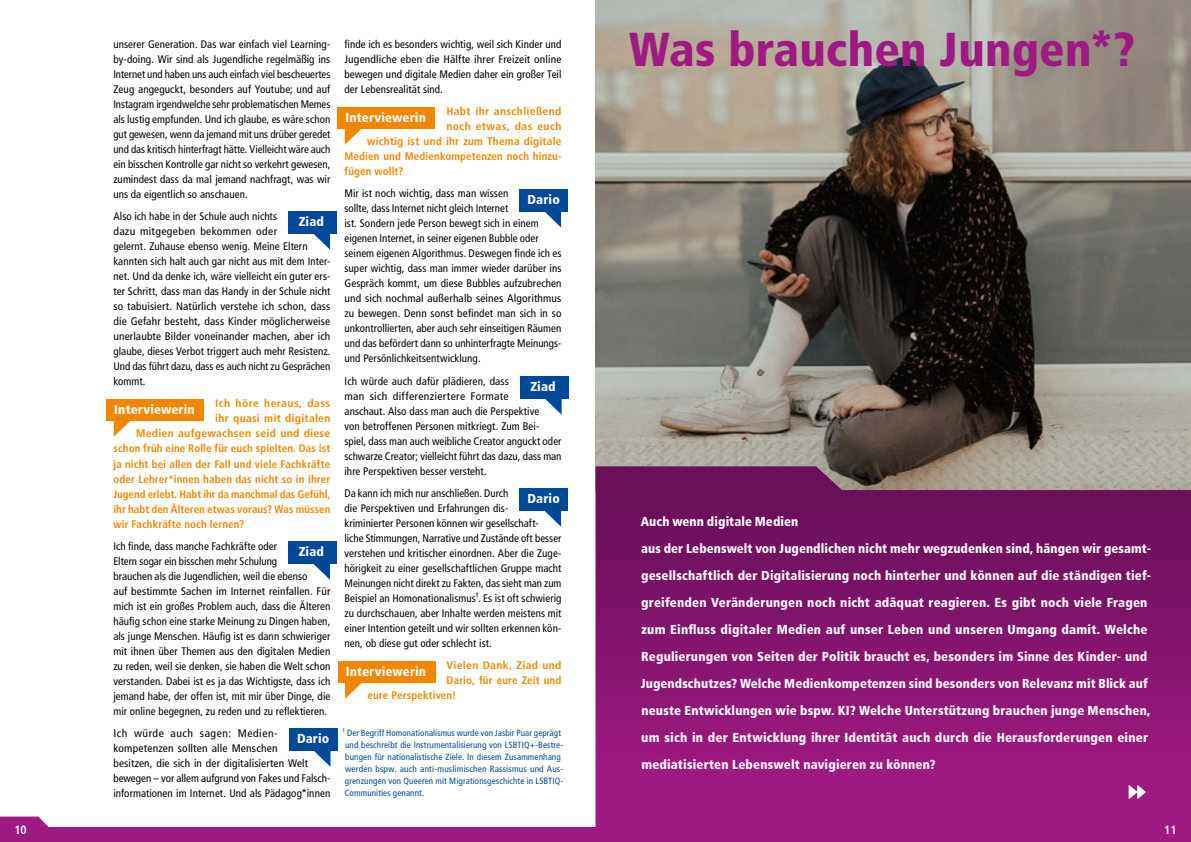
<style>
.page{position:relative;width:1191px;height:842px;background:#fff}
.page>*{position:absolute;margin:0;border:0;box-sizing:border-box;transform-origin:0 0}
.t1{font:900 condensed 47.6px "Frutiger LT Pro";letter-spacing:.005em;color:#9e1981}
.t2{font:900 condensed 13px/27px "Frutiger LT Pro";letter-spacing:.01em;color:#fff}
.t3{font:700 condensed 12px "Frutiger LT Pro";color:#fff}
.t4{font:condensed 11px/15px "Frutiger LT Pro";letter-spacing:.005em;color:#000}
.t5{font:700 condensed 11px "Frutiger LT Pro";letter-spacing:.015em;color:#f18700}
.t6{font:condensed 11px/15px "Frutiger LT Pro";letter-spacing:.005em;color:#000;scale:1.06 1}
.t7{font:700 condensed 11px "Frutiger LT Pro";letter-spacing:.015em;color:#f18700;scale:1.06 1}
.t8{font:700 condensed 11px "Frutiger LT Pro";letter-spacing:.015em;color:#f18700;scale:1.05 1}
.t9{font:700 condensed 11px "Frutiger LT Pro";letter-spacing:.035em;color:#f18700;scale:1.06 1}
.t10{font:condensed 9px/12px "Frutiger LT Pro";letter-spacing:.015em;color:#00489a}
</style>
<div class="page">
<img style="left:595px;top:0;width:596px;height:466px">
<div style="left:288px;top:211px;width:49px;height:23px;background:#00489a"></div>
<svg style="left:314px;top:234px;width:16px;height:16px"></svg>
<div style="left:288px;top:541px;width:49px;height:23px;background:#00489a"></div>
<svg style="left:313px;top:564px;width:17px;height:16px"></svg>
<div style="left:520px;top:376px;width:48px;height:23px;background:#00489a"></div>
<svg style="left:545px;top:399px;width:16px;height:15px"></svg>
<div style="left:106px;top:399px;width:98px;height:22px;background:#f18700"></div>
<svg style="left:114px;top:421px;width:16px;height:16px"></svg>
<div style="left:338px;top:661px;width:97px;height:21px;background:#f18700"></div>
<svg style="left:345px;top:682px;width:22px;height:17px"></svg>
<div style="left:337px;top:107px;width:98px;height:22px;background:#f18700"></div>
<svg style="left:345px;top:129px;width:16px;height:16px"></svg>
<div style="left:519px;top:189px;width:49px;height:23px;background:#00489a"></div>
<svg style="left:545px;top:212px;width:16px;height:15px"></svg>
<div style="left:519px;top:488px;width:49px;height:23px;background:#00489a"></div>
<svg style="left:545px;top:511px;width:16px;height:16px"></svg>
<div style="left:289px;top:728px;width:48px;height:23px;background:#00489a"></div>
<svg style="left:314px;top:751px;width:16px;height:16px"></svg>
<svg style="left:595px;top:466px;width:596px;height:361px;background:#861970"></svg>
<svg style="left:1128px;top:785px;width:17px;height:14px"></svg>
<div style="left:0;top:827px;width:1191px;height:15px;background:#9e1981"></div>
<svg style="left:1130px;top:817px;width:61px;height:10px"></svg>
<svg style="left:0;top:816px;width:49px;height:11px"></svg>
<p class="t4" style="left:113px;top:37px;width:218px;text-align:justify">unserer Generation. Das war einfach viel Learning&shy;by-doing. Wir sind als Jugendliche regelmäßig ins Internet und haben uns auch einfach viel bescheuertes Zeug angeguckt, besonders auf Youtube; und auf Instagram irgendwelche sehr problematischen Memes als lustig empfunden. Und ich glaube, es wäre schon gut gewesen, wenn da jemand mit uns drüber geredet und das kritisch hinterfragt hätte. Vielleicht wäre auch ein bisschen Kontrolle gar nicht so verkehrt gewesen, zumindest dass da mal jemand nachfragt, was wir uns da eigentlich so anschauen.</p>
<p class="t4" style="left:113px;top:209px;width:218px">Also ich habe in der Schule auch nichts<br>dazu mitgegeben bekommen oder<br>gelernt. Zuhause ebenso wenig. Meine Eltern kannten sich halt auch gar nicht aus mit dem Inter&shy;net. Und da denke ich, wäre vielleicht ein guter ers&shy;ter Schritt, dass man das Handy in der Schule nicht so tabuisiert. Natürlich verstehe ich schon, dass die Gefahr besteht, dass Kinder möglicherweise unerlaubte Bilder voneinander machen, aber ich glaube, dieses Verbot triggert auch mehr Resistenz.<br>Und das führt dazu, dass es auch nicht zu Gesprächen kommt.</p>
<p class="t9" style="left:215px;top:397px;width:110px">Ich höre heraus, dass</p>
<p class="t8" style="left:215px;top:412px;width:111px">ihr quasi mit digitalen</p>
<p class="t7" style="left:136px;top:427px;width:185px">Medien aufgewachsen seid und diese</p>
<p class="t5" style="left:113px;top:442px;width:218px">schon früh eine Rolle für euch spielten. Das ist</p>
<p class="t5" style="left:113px;top:457px;width:218px">ja nicht bei allen der Fall und viele Fachkräfte</p>
<p class="t5" style="left:113px;top:472px;width:218px">oder Lehrer*innen haben das nicht so in ihrer</p>
<p class="t5" style="left:113px;top:487px;width:218px">Jugend erlebt. Habt ihr da manchmal das Gefühl,</p>
<p class="t5" style="left:113px;top:502px;width:218px">ihr habt den Älteren etwas voraus? Was müssen</p>
<p class="t5" style="left:113px;top:517px;width:132px">wir Fachkräfte noch lernen?</p>
<p class="t4" style="left:113px;top:538px;width:218px">Ich finde, dass manche Fachkräfte oder<br>Eltern sogar ein bisschen mehr Schulung<br>brauchen als die Jugendlichen, weil die ebenso<br>auf bestimmte Sachen im Internet reinfallen. Für mich ist ein großes Problem auch, dass die Älteren häufig schon eine starke Meinung zu Dingen haben, als junge Menschen. Häufig ist es dann schwieriger mit ihnen über Themen aus den digitalen Medien zu reden, weil sie denken, sie haben die Welt schon verstanden. Dabei ist es ja das Wichtigste, dass ich jemand habe, der offen ist, mit mir über Dinge, die mir online begegnen, zu reden und zu reflektieren.</p>
<p class="t6" style="left:113px;top:726px;width:206px">Ich würde auch sagen: Medien&shy;kompetenzen sollten alle Menschen<br>besitzen, die sich in der digitalisierten Welt bewegen – vor allem aufgrund von Fakes und Falsch&shy;informationen im Internet. Und als Pädagog*innen</p>
<p class="t4" style="left:344px;top:37px;width:218px;text-align:justify">finde ich es besonders wichtig, weil sich Kinder und Jugendliche eben die Hälfte ihrer Freizeit online bewegen und digitale Medien daher ein großer Teil der Lebensrealität sind.</p>
<p class="t7" style="left:446px;top:105px;width:110px">Habt ihr anschließend</p>
<p class="t7" style="left:446px;top:120px;width:110px">noch etwas, das euch</p>
<p class="t5" style="left:367px;top:135px;width:196px">wichtig ist und ihr zum Thema digitale</p>
<p class="t5" style="left:344px;top:150px;width:218px">Medien und Medienkompetenzen noch hinzu-</p>
<p class="t5" style="left:344px;top:165px;width:60px">fügen wollt?</p>
<p class="t4" style="left:344px;top:186px;width:218px">Mir ist noch wichtig, dass man wissen<br>sollte, dass Internet nicht gleich Internet<br>ist. Sondern jede Person bewegt sich in einem eigenen Internet, in seiner eigenen Bubble oder seinem eigenen Algorithmus. Deswegen finde ich es super wichtig, dass man immer wieder darüber ins Gespräch kommt, um diese Bubbles aufzubrechen und sich nochmal außerhalb seines Algorithmus zu bewegen. Denn sonst befindet man sich in so unkontrollierten, aber auch sehr einseitigen Räumen und das befördert dann so unhinterfragte Meinungs&shy;und Persönlichkeitsentwicklung.</p>
<p class="t4" style="left:344px;top:373px;width:218px">Ich würde auch dafür plädieren, dass<br>man sich differenziertere Formate<br>anschaut. Also dass man auch die Perspektive<br>von betroffenen Personen mitkriegt. Zum Bei&shy;spiel, dass man auch weibliche Creator anguckt oder schwarze Creator; vielleicht führt das dazu, dass man ihre Perspektiven besser versteht.</p>
<p class="t4" style="left:344px;top:486px;width:218px">Da kann ich mich nur anschließen. Durch<br>die Perspektiven und Erfahrungen dis-<br>kriminierter Personen können wir gesellschaft-<br>liche Stimmungen, Narrative und Zustände oft besser verstehen und kritischer einordnen. Aber die Zuge&shy;hörigkeit zu einer gesellschaftlichen Gruppe macht Meinungen nicht direkt zu Fakten, das sieht man zum Beispiel an Homonationalismus¹. Es ist oft schwierig zu durchschauen, aber Inhalte werden meistens mit einer Intention geteilt und wir sollten erkennen kön&shy;nen, ob diese gut oder schlecht ist.</p>
<p class="t7" style="left:446px;top:659px;width:110px">Vielen Dank, Ziad und</p>
<p class="t5" style="left:446px;top:674px;width:116px">Dario, für eure Zeit und</p>
<p class="t5" style="left:367px;top:689px;width:90px">eure Perspektiven!</p>
<p class="t2" style="left:345px;top:104px;width:82px">Interviewerin</p>
<p class="t2" style="left:527px;top:186px;width:34px">Dario</p>
<p class="t2" style="left:299px;top:208px;width:27px">Ziad</p>
<p class="t2" style="left:530px;top:373px;width:27px">Ziad</p>
<p class="t2" style="left:114px;top:396px;width:82px">Interviewerin</p>
<p class="t2" style="left:527px;top:485px;width:34px">Dario</p>
<p class="t2" style="left:299px;top:538px;width:27px">Ziad</p>
<p class="t2" style="left:346px;top:658px;width:82px">Interviewerin</p>
<p class="t2" style="left:297px;top:725px;width:34px">Dario</p>
<p class="t10" style="left:343px;top:727px;width:222px">¹ Der Begriff Homonationalismus wurde von Jasbir Puar geprägt und beschreibt die Instrumentalisierung von LSBTIQ+-Bestre&shy;bungen für nationalistische Ziele. In diesem Zusammenhang werden bspw. auch anti-muslimischen Rassismus und Aus&shy;grenzungen von Queeren mit Migrationsgeschichte in LSBTIQ-Communities genannt.</p>
<h1 class="t1" style="left:629px;top:21px;width:507px">Was brauchen Jungen*?</h1>
<p class="t2" style="left:641px;top:508px;width:512px">Auch wenn digitale Medien<br>aus der Lebenswelt von Jugendlichen nicht mehr wegzudenken sind, hängen wir gesamt&shy;gesellschaftlich der Digitalisierung noch hinterher und können auf die ständigen tief&shy;greifenden Veränderungen noch nicht adäquat reagieren. Es gibt noch viele Fragen zum Einfluss digitaler Medien auf unser Leben und unseren Umgang damit. Welche Regulierungen von Seiten der Politik braucht es, besonders im Sinne des Kinder- und Jugendschutzes? Welche Medienkompetenzen sind besonders von Relevanz mit Blick auf neuste Entwicklungen wie bspw. KI? Welche Unterstützung brauchen junge Menschen, um sich in der Entwicklung ihrer Identität auch durch die Herausforderungen einer mediatisierten Lebenswelt navigieren zu können?</p>
<p class="t3" style="left:14px;top:822px;width:14px">10</p>
<p class="t3" style="left:1164px;top:822px;width:14px">11</p>
</div>
